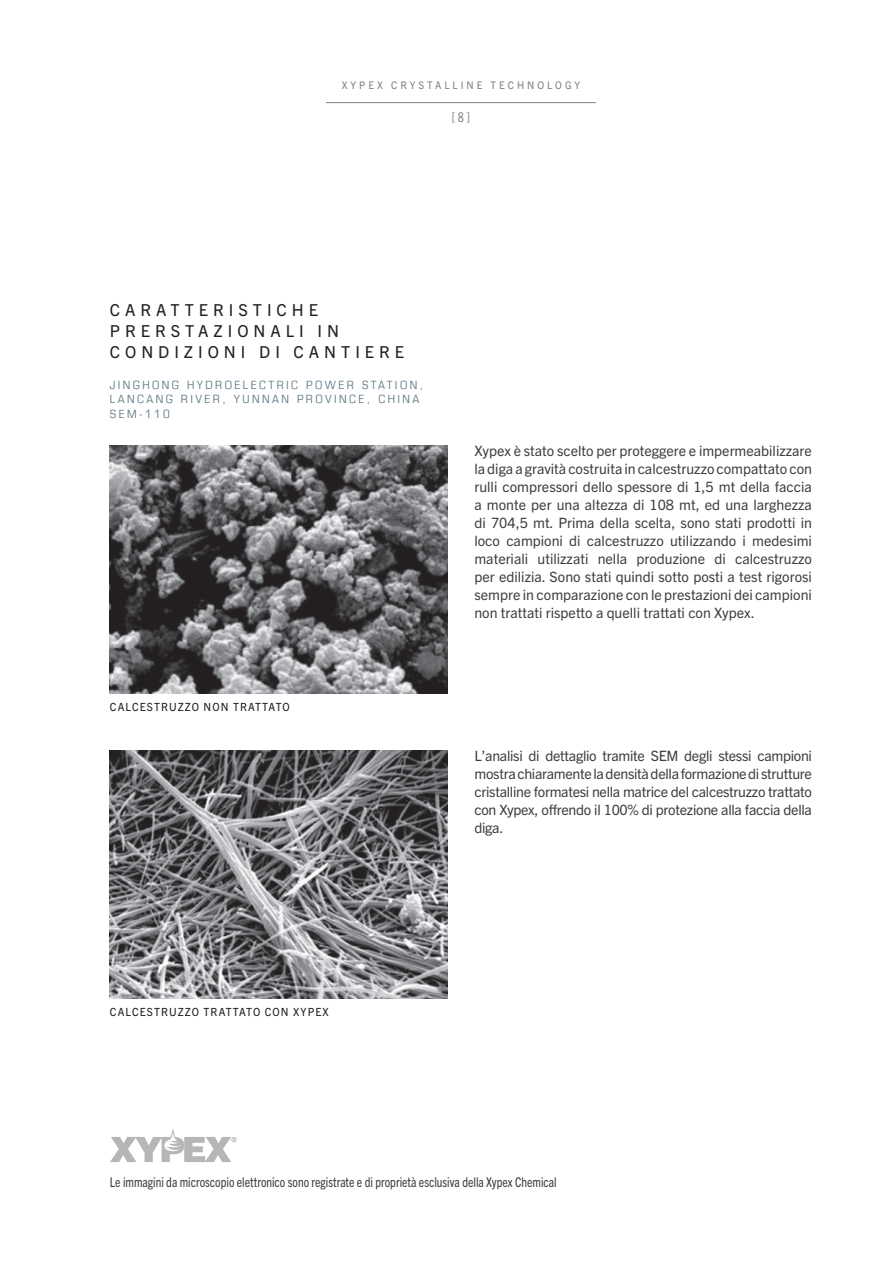
<style>
.page{position:relative;width:893px;height:1263px;background:#fff}
.page>*{position:absolute;margin:0;border:0;box-sizing:border-box;transform-origin:0 0}
.t1{font:16.5px/21px "Trade Gothic Next LT Pro";letter-spacing:.3em;color:#231f20}
.t2{font:14.25px/18px "Trade Gothic Next LT Pro";letter-spacing:-.02em;color:#3e3e3f;text-align:justify}
.t3{font:condensed 13.5px "Trade Gothic Next LT Pro";color:#3e3e3f;scale:.95 1}
.t4{font:condensed 13.5px "Trade Gothic Next LT Pro";color:#808182;scale:.95 1}
.t5{font:condensed 11.4px/14.4px "Eurostile LT";letter-spacing:.2em;color:#5d7682;scale:1.05 1}
.t6{font:11.25px "Trade Gothic Next LT Pro";letter-spacing:.1em;color:#231f20;scale:.95 1}
.t7{font:10.5px "Trade Gothic Next LT Pro";letter-spacing:.3em;color:#808182;scale:.95 1}
</style>
<div class="page">
<img style="left:110px;top:445px;width:337px;height:249px">
<img style="left:110px;top:750px;width:337px;height:249px">
<hr style="left:326px;top:102px;width:270px;height:1px;background:#808182">
<svg style="left:110px;top:1129px;width:127px;height:33px"></svg>
<p class="t7" style="left:342px;top:78px;width:252px">XYPEX CRYSTALLINE TECHNOLOGY</p>
<p class="t4" style="left:452px;top:108px;width:20px">[ 8 ]</p>
<p class="t1" style="left:110px;top:299px;width:296px">CARATTERISTICHE<br>PRERSTAZIONALI IN<br>CONDIZIONI DI CANTIERE</p>
<p class="t5" style="left:110px;top:378px;width:300px">JINGHONG HYDROELECTRIC POWER STATION,<br>LANCANG RIVER, YUNNAN PROVINCE, CHINA<br>SEM-110</p>
<p class="t6" style="left:110px;top:699px;width:191px">CALCESTRUZZO NON TRATTATO</p>
<p class="t2" style="left:474px;top:441px;width:339px">Xypex è stato scelto per proteggere e impermeabilizzare la diga a gravità costruita in calcestruzzo compattato con rulli compressori dello spessore di 1,5 mt della faccia a monte per una altezza di 108 mt, ed una larghezza di 704,5 mt. Prima della scelta, sono stati prodotti in loco campioni di calcestruzzo utilizzando i medesimi materiali utilizzati nella produzione di calcestruzzo per edilizia. Sono stati quindi sotto posti a test rigorosi sempre in comparazione con le prestazioni dei campioni non trattati rispetto a quelli trattati con Xypex.</p>
<p class="t2" style="left:474px;top:746px;width:339px">L’analisi di dettaglio tramite SEM degli stessi campioni mostra chiaramente la densità della formazione di strutture cristalline formatesi nella matrice del calcestruzzo trattato con Xypex, offrendo il 100% di protezione alla faccia della diga.</p>
<p class="t6" style="left:110px;top:1004px;width:232px">CALCESTRUZZO TRATTATO CON XYPEX</p>
<p class="t3" style="left:110px;top:1173px;width:472px">Le immagini da microscopio elettronico sono registrate e di proprietà esclusiva della Xypex Chemical</p>
</div>
